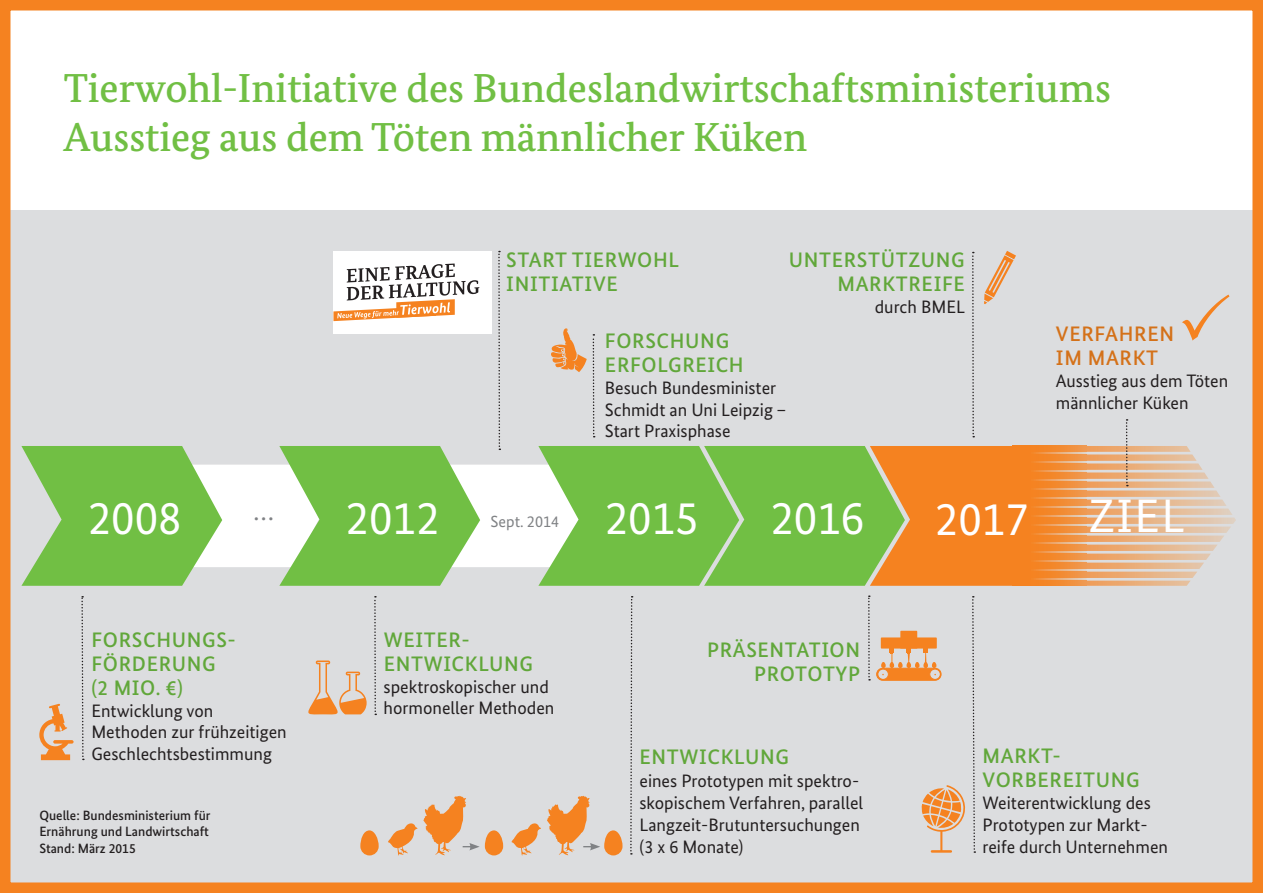
<style>
.page{position:relative;width:1263px;height:893px;background:#fff}
.page>*{position:absolute;margin:0;border:0;box-sizing:border-box;transform-origin:0 0}
.t1{font:46.95px "Bundes Sans";color:#fff}
.t2{font:500 40.5px/48.6px "Bundes Serif";color:#71bf44}
.t3{font:27.9px "Bundes Sans";color:#808285}
.t4{font:500 21px/24px "Bundes Sans";letter-spacing:.03em;color:#61a73a}
.t5{font:500 21px/24px "Bundes Sans";letter-spacing:.03em;color:#d47119}
.t6{font:18px/21.8px "Bundes Sans";color:#231f20}
.t7{font:16.2px "Bundes Sans";color:#808285}
.t8{font:500 13.5px/16.5px "Bundes Sans";color:#231f20;text-align:justify}
</style>
<div class="page">
<div style="left:0;top:210px;width:1263px;height:683px;background:#dcdddf"></div>
<svg style="left:81px;top:596px;width:3px;height:164px"></svg>
<svg style="left:39px;top:704px;width:35px;height:56px"></svg>
<svg style="left:374px;top:596px;width:2px;height:119px"></svg>
<svg style="left:308px;top:660px;width:59px;height:54px"></svg>
<svg style="left:630px;top:596px;width:3px;height:259px"></svg>
<svg style="left:868px;top:595px;width:2px;height:85px"></svg>
<svg style="left:876px;top:596px;width:100px;height:257px"></svg>
<svg style="left:388px;top:823px;width:29px;height:32px"></svg>
<svg style="left:511px;top:823px;width:30px;height:32px"></svg>
<div style="left:360px;top:830px;width:19px;height:25px;background:#f58220;border-radius:9px"></div>
<div style="left:485px;top:830px;width:18px;height:25px;background:#f58220;border-radius:9px"></div>
<div style="left:604px;top:830px;width:18px;height:25px;background:#f58220;border-radius:9px"></div>
<svg style="left:423px;top:796px;width:57px;height:59px"></svg>
<svg style="left:547px;top:796px;width:53px;height:59px"></svg>
<div style="left:0;top:0;width:1263px;height:893px;border:10px solid #f58220"></div>
<svg style="left:21px;top:251px;width:1215px;height:335px"></svg>
<h2 class="t2" style="left:64px;top:63px;width:1049px">Tierwohl-Initiative des Bundeslandwirtschaftsministeriums<br>Ausstieg aus dem Töten männlicher Küken</h2>
<p class="t4" style="left:506px;top:248px;width:174px">START TIERWOHL<br>INITIATIVE</p>
<p class="t4" style="left:789px;top:248px;width:178px;text-align:right">UNTERSTÜTZUNG<br>MARKTREIFE</p>
<p class="t6" style="left:875px;top:296px;width:92px">durch BMEL</p>
<h1 class="t1" style="left:88px;top:489px;width:95px">2008</h1>
<h1 class="t1" style="left:346px;top:489px;width:95px">2012</h1>
<h3 class="t3" style="left:253px;top:494px;width:22px">…</h3>
<p class="t7" style="left:490px;top:511px;width:70px">Sept. 2014</p>
<p class="t4" style="left:605px;top:329px;width:140px">FORSCHUNG<br>ERFOLGREICH</p>
<p class="t6" style="left:605px;top:377px;width:183px">Besuch Bundesminister<br>Schmidt an Uni Leipzig –<br>Start Praxisphase</p>
<h1 class="t1" style="left:605px;top:489px;width:95px">2015</h1>
<h1 class="t1" style="left:770px;top:489px;width:95px">2016</h1>
<h1 class="t1" style="left:935px;top:490px;width:95px">2017</h1>
<p class="t5" style="left:1056px;top:322px;width:120px">VERFAHREN<br>IM MARKT</p>
<p class="t6" style="left:1056px;top:370px;width:174px">Ausstieg aus dem Töten männlicher Küken</p>
<h1 class="t1" style="left:1089px;top:487px;width:97px">ZIEL</h1>
<p class="t4" style="left:91px;top:627px;width:146px">FORSCHUNGS-<br>FÖRDERUNG (2 MIO. €)</p>
<p class="t6" style="left:91px;top:699px;width:197px">Entwicklung von<br>Methoden zur frühzeitigen<br>Geschlechtsbestimmung</p>
<p class="t8" style="left:39px;top:807px;width:173px">Quelle: Bundesministerium für Ernährung und Landwirtschaft Stand: März 2015</p>
<p class="t4" style="left:384px;top:627px;width:151px">WEITER-<br>ENTWICKLUNG</p>
<p class="t6" style="left:384px;top:675px;width:172px">spektroskopischer und hormoneller Methoden</p>
<p class="t4" style="left:707px;top:637px;width:155px;text-align:right">PRÄSENTATION<br>PROTOTYP</p>
<p class="t4" style="left:640px;top:745px;width:151px">ENTWICKLUNG</p>
<p class="t6" style="left:639px;top:770px;width:225px">eines Prototypen mit spektro&shy;skopischem Verfahren, parallel<br>Langzeit-Brutuntersuchungen (3 x 6 Monate)</p>
<p class="t4" style="left:983px;top:744px;width:159px">MARKT-<br>VORBEREITUNG</p>
<p class="t6" style="left:982px;top:792px;width:187px">Weiterentwicklung des<br>Prototypen zur Markt&shy;reife durch Unternehmen</p>
</div>
